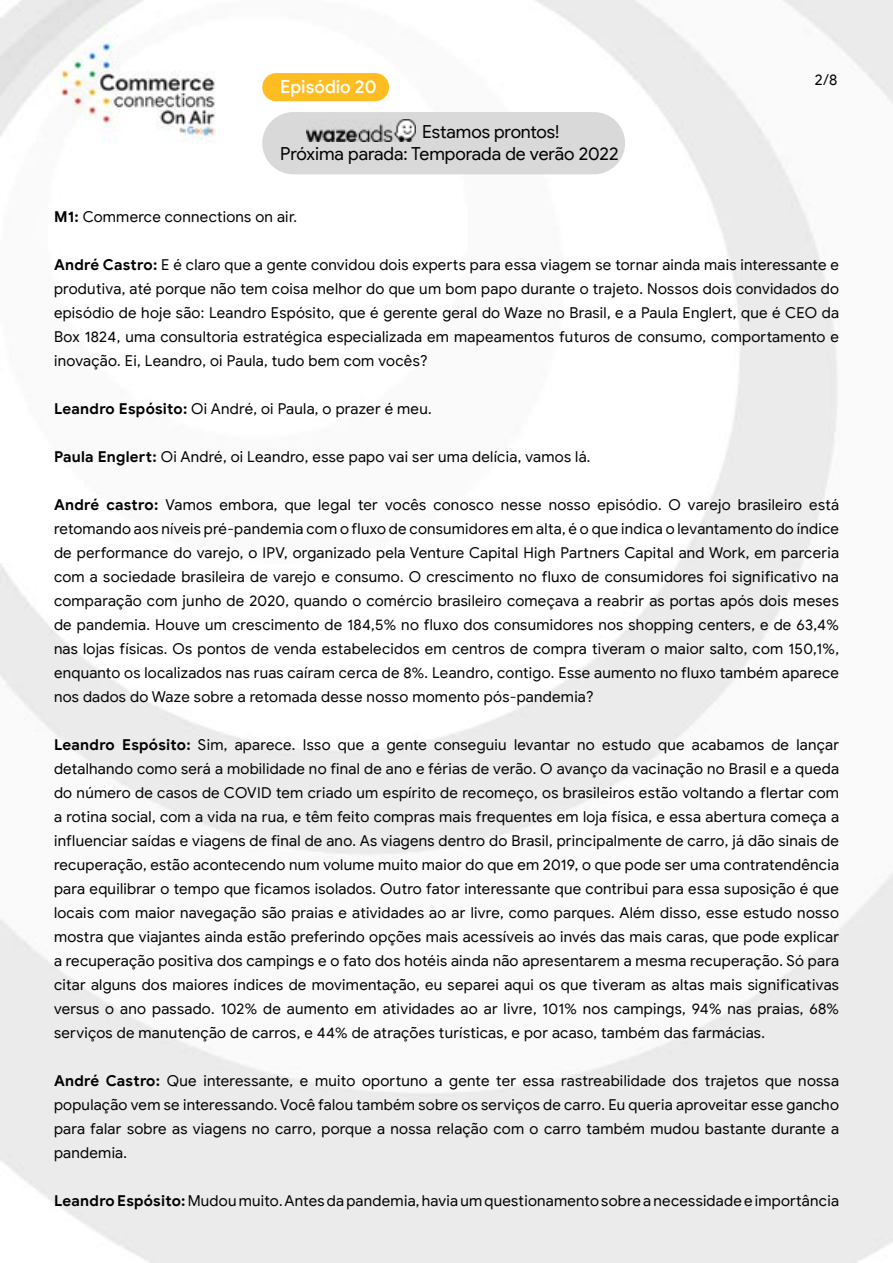
<style>
.page{position:relative;width:893px;height:1263px;background:#fff}
.page>*{position:absolute;margin:0;border:0;box-sizing:border-box;transform-origin:0 0}
.t1{font:18px/21.6px "Google Sans Display";letter-spacing:-.005em;color:#000}
.t2{font:500 18px "Google Sans Display";color:#fff}
.t3{font:15px/24px "Google Sans";letter-spacing:.015em;color:#000;text-align:justify}
.t4{font:15px "Google Sans Display";color:#000}
.s1{font-weight:700}
</style>
<div class="page">
<img style="left:0;top:0;width:893px;height:1263px">
<div style="left:262px;top:73px;width:127px;height:28px;background:#ffbd21;border-radius:14px"></div>
<div style="left:262px;top:112px;width:363px;height:62px;background:#d9d9d9;border-radius:31px"></div>
<img style="left:306px;top:120px;width:109px;height:21px">
<p class="t2" style="left:280px;top:76px;width:98px">Episódio 20</p>
<p class="t1" style="left:280px;top:121px;width:340px;text-indent:142px">Estamos prontos!<br>Próxima parada: Temporada de verão 2022</p>
<p class="t4" style="left:815px;top:70px;width:24px">2/8</p>
<p class="t3" style="left:54px;top:204px;width:245px"><span class="s1">M1:</span> Commerce connections on air.</p>
<p class="t3" style="left:54px;top:252px;width:786px"><span class="s1">André Castro:</span> E é claro que a gente convidou dois experts para essa viagem se tornar ainda mais interessante e produtiva, até porque não tem coisa melhor do que um bom papo durante o trajeto. Nossos dois convidados do episódio de hoje são: Leandro Espósito, que é gerente geral do Waze no Brasil, e a Paula Englert, que é CEO da Box 1824, uma consultoria estratégica especializada em mapeamentos futuros de consumo, comportamento e inovação. Ei, Leandro, oi Paula, tudo bem com vocês?</p>
<p class="t3" style="left:54px;top:396px;width:379px"><span class="s1">Leandro Espósito:</span> Oi André, oi Paula, o prazer é meu.</p>
<p class="t3" style="left:54px;top:444px;width:538px"><span class="s1">Paula Englert:</span> Oi André, oi Leandro, esse papo vai ser uma delícia, vamos lá.</p>
<p class="t3" style="left:54px;top:492px;width:786px"><span class="s1">André castro:</span> Vamos embora, que legal ter vocês conosco nesse nosso episódio. O varejo brasileiro está retomando aos níveis pré-pandemia com o fluxo de consumidores em alta, é o que indica o levantamento do índice de performance do varejo, o IPV, organizado pela Venture Capital High Partners Capital and Work, em parceria com a sociedade brasileira de varejo e consumo. O crescimento no fluxo de consumidores foi significativo na comparação com junho de 2020, quando o comércio brasileiro começava a reabrir as portas após dois meses de pandemia. Houve um crescimento de 184,5% no fluxo dos consumidores nos shopping centers, e de 63,4% nas lojas físicas. Os pontos de venda estabelecidos em centros de compra tiveram o maior salto, com 150,1%, enquanto os localizados nas ruas caíram cerca de 8%. Leandro, contigo. Esse aumento no fluxo também aparece nos dados do Waze sobre a retomada desse nosso momento pós-pandemia?</p>
<p class="t3" style="left:54px;top:732px;width:786px"><span class="s1">Leandro Espósito:</span> Sim, aparece. Isso que a gente conseguiu levantar no estudo que acabamos de lançar detalhando como será a mobilidade no final de ano e férias de verão. O avanço da vacinação no Brasil e a queda do número de casos de COVID tem criado um espírito de recomeço, os brasileiros estão voltando a flertar com a rotina social, com a vida na rua, e têm feito compras mais frequentes em loja física, e essa abertura começa a influenciar saídas e viagens de final de ano. As viagens dentro do Brasil, principalmente de carro, já dão sinais de recuperação, estão acontecendo num volume muito maior do que em 2019, o que pode ser uma contratendência para equilibrar o tempo que ficamos isolados. Outro fator interessante que contribui para essa suposição é que locais com maior navegação são praias e atividades ao ar livre, como parques. Além disso, esse estudo nosso mostra que viajantes ainda estão preferindo opções mais acessíveis ao invés das mais caras, que pode explicar a recuperação positiva dos campings e o fato dos hotéis ainda não apresentarem a mesma recuperação. Só para citar alguns dos maiores índices de movimentação, eu separei aqui os que tiveram as altas mais significativas versus o ano passado. 102% de aumento em atividades ao ar livre, 101% nos campings, 94% nas praias, 68% serviços de manutenção de carros, e 44% de atrações turísticas, e por acaso, também das farmácias.</p>
<p class="t3" style="left:54px;top:1068px;width:786px"><span class="s1">André Castro:</span> Que interessante, e muito oportuno a gente ter essa rastreabilidade dos trajetos que nossa população vem se interessando. Você falou também sobre os serviços de carro. Eu queria aproveitar esse gancho para falar sobre as viagens no carro, porque a nossa relação com o carro também mudou bastante durante a pandemia.</p>
<p class="t3" style="left:54px;top:1188px;width:786px"><span class="s1">Leandro Espósito:</span> Mudou muito. Antes da pandemia, havia um questionamento sobre a necessidade e importância</p>
</div>
